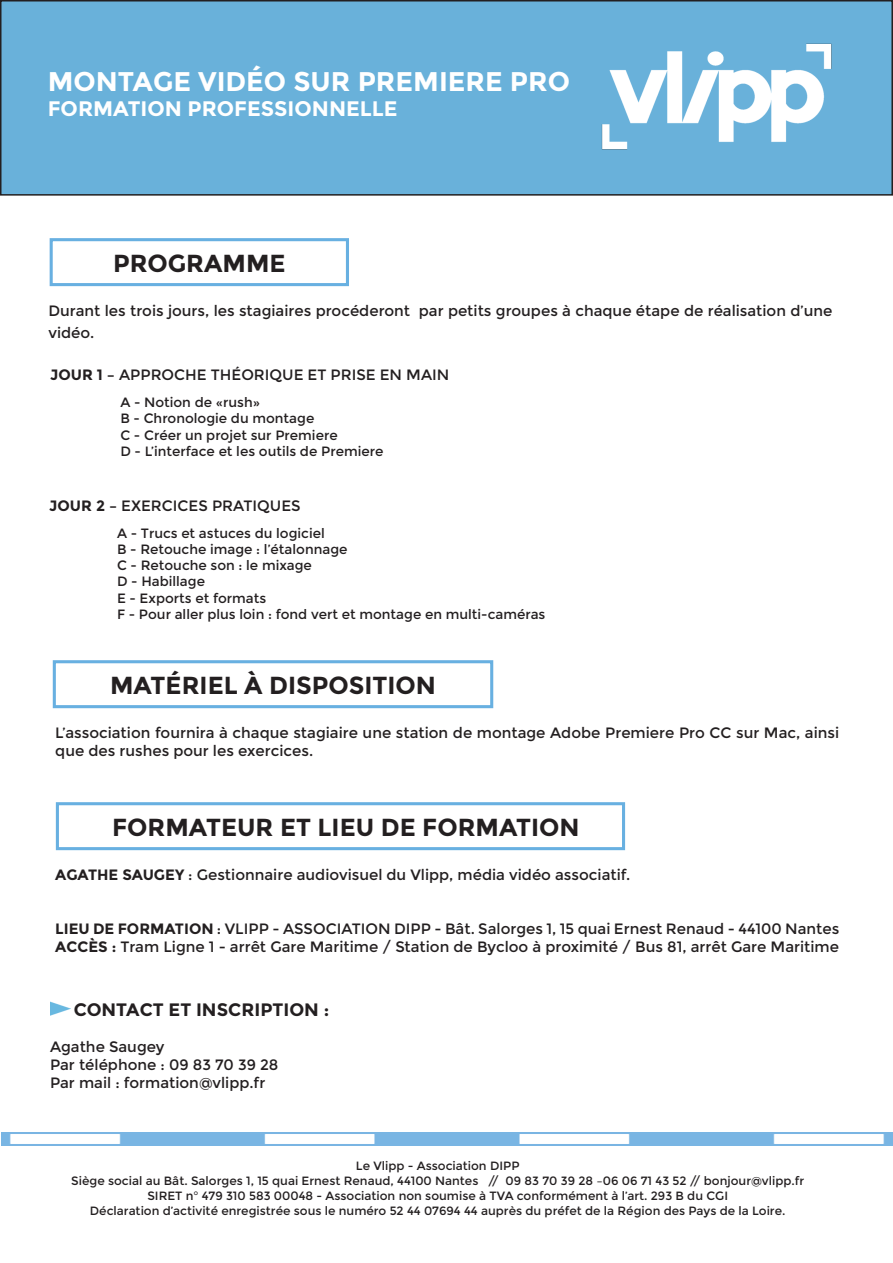
<style>
.page{position:relative;width:893px;height:1263px;background:#fff}
.page>*{position:absolute;margin:0;border:0;box-sizing:border-box;transform-origin:0 0}
.t1{font:700 27px "Montserrat";color:#fff}
.t2{font:700 24.6px "Montserrat";color:#231f20}
.t3{font:700 21px "Montserrat";color:#fff}
.t4{font:700 18px "Montserrat";color:#231f20}
.t5{font:15px/21.6px "Montserrat";color:#231f20}
.t6{font:13.5px "Montserrat";color:#231f20}
.t7{font:12px "Montserrat";color:#231f20}
.s1{font-weight:700}
</style>
<div class="page">
<div style="left:1px;top:1px;width:891px;height:194px;background:#69b1da"></div>
<img style="left:601px;top:43px;width:231px;height:107px">
<div style="left:0;top:0;width:893px;height:196px;border:2px solid #231f20"></div>
<img style="left:1px;top:1132px;width:892px;height:14px">
<div style="left:50px;top:238px;width:299px;height:48px;border:3px solid #68b0e1"></div>
<div style="left:53px;top:660px;width:440px;height:48px;border:3px solid #68b0e1"></div>
<div style="left:56px;top:802px;width:569px;height:48px;border:3px solid #68b0e1"></div>
<img style="left:50px;top:1001px;width:20px;height:15px">
<p class="t1" style="left:48px;top:65px;width:524px">MONTAGE VIDÉO SUR PREMIERE PRO</p>
<p class="t3" style="left:48px;top:96px;width:351px">FORMATION PROFESSIONNELLE</p>
<p class="t2" style="left:113px;top:248px;width:174px">PROGRAMME</p>
<p class="t5" style="left:49px;top:300px;width:785px">Durant les trois jours, les stagiaires procéderont par petits groupes à chaque étape de réalisation d’une vidéo.</p>
<p class="t5" style="left:50px;top:364px;width:401px"><span class="s1">JOUR 1 –</span> APPROCHE THÉORIQUE ET PRISE EN MAIN</p>
<p class="t6" style="left:120px;top:395px;width:141px">A - Notion de «rush»</p>
<p class="t6" style="left:120px;top:411px;width:195px">B - Chronologie du montage</p>
<p class="t6" style="left:120px;top:427px;width:219px">C - Créer un projet sur Premiere</p>
<p class="t6" style="left:120px;top:443px;width:265px">D - L’interface et les outils de Premiere</p>
<p class="t5" style="left:49px;top:495px;width:253px"><span class="s1">JOUR 2 –</span> EXERCICES PRATIQUES</p>
<p class="t6" style="left:117px;top:525px;width:209px">A - Trucs et astuces du logiciel</p>
<p class="t6" style="left:117px;top:541px;width:232px">B - Retouche image : l’étalonnage</p>
<p class="t6" style="left:117px;top:558px;width:196px">C - Retouche son : le mixage</p>
<p class="t6" style="left:117px;top:574px;width:90px">D - Habillage</p>
<p class="t6" style="left:117px;top:590px;width:151px">E - Exports et formats</p>
<p class="t6" style="left:117px;top:606px;width:430px">F - Pour aller plus loin : fond vert et montage en multi-caméras</p>
<p class="t2" style="left:110px;top:670px;width:327px">MATÉRIEL À DISPOSITION</p>
<p class="t5" style="left:55px;top:724px;width:785px;line-height:18px">L’association fournira à chaque stagiaire une station de montage Adobe Premiere Pro CC sur Mac, ainsi que des rushes pour les exercices.</p>
<p class="t2" style="left:112px;top:812px;width:469px">FORMATEUR ET LIEU DE FORMATION</p>
<p class="t5" style="left:55px;top:864px;width:576px"><span class="s1">AGATHE SAUGEY</span> : Gestionnaire audiovisuel du Vlipp, média vidéo associatif.</p>
<p class="t5" style="left:55px;top:918px;width:785px"><span class="s1">LIEU DE FORMATION</span> : VLIPP - ASSOCIATION DIPP - Bât. Salorges 1, 15 quai Ernest Renaud - 44100 Nantes</p>
<p class="t5" style="left:55px;top:936px;width:785px"><span class="s1">ACCÈS :</span> Tram Ligne 1 - arrêt Gare Maritime / Station de Bycloo à proximité / Bus 81, arrêt Gare Maritime</p>
<p class="t4" style="left:74px;top:999px;width:257px">CONTACT ET INSCRIPTION :</p>
<p class="t5" style="left:50px;top:1036px;width:116px">Agathe Saugey</p>
<p class="t5" style="left:50px;top:1054px;width:230px">Par téléphone : 09 83 70 39 28</p>
<p class="t5" style="left:50px;top:1072px;width:217px">Par mail : formation@vlipp.fr</p>
<p class="t7" style="left:356px;top:1159px;width:165px">Le Vlipp - Association DIPP</p>
<p class="t7" style="left:71px;top:1174px;width:734px">Siège social au Bât. Salorges 1, 15 quai Ernest Renaud, 44100 Nantes // 09 83 70 39 28 –06 06 71 43 52 // bonjour@vlipp.fr</p>
<p class="t7" style="left:147px;top:1189px;width:582px">SIRET n° 479 310 583 00048 - Association non soumise à TVA conformément à l’art. 293 B du CGI</p>
<p class="t7" style="left:90px;top:1204px;width:697px">Déclaration d’activité enregistrée sous le numéro 52 44 07694 44 auprès du préfet de la Région des Pays de la Loire.</p>
</div>
